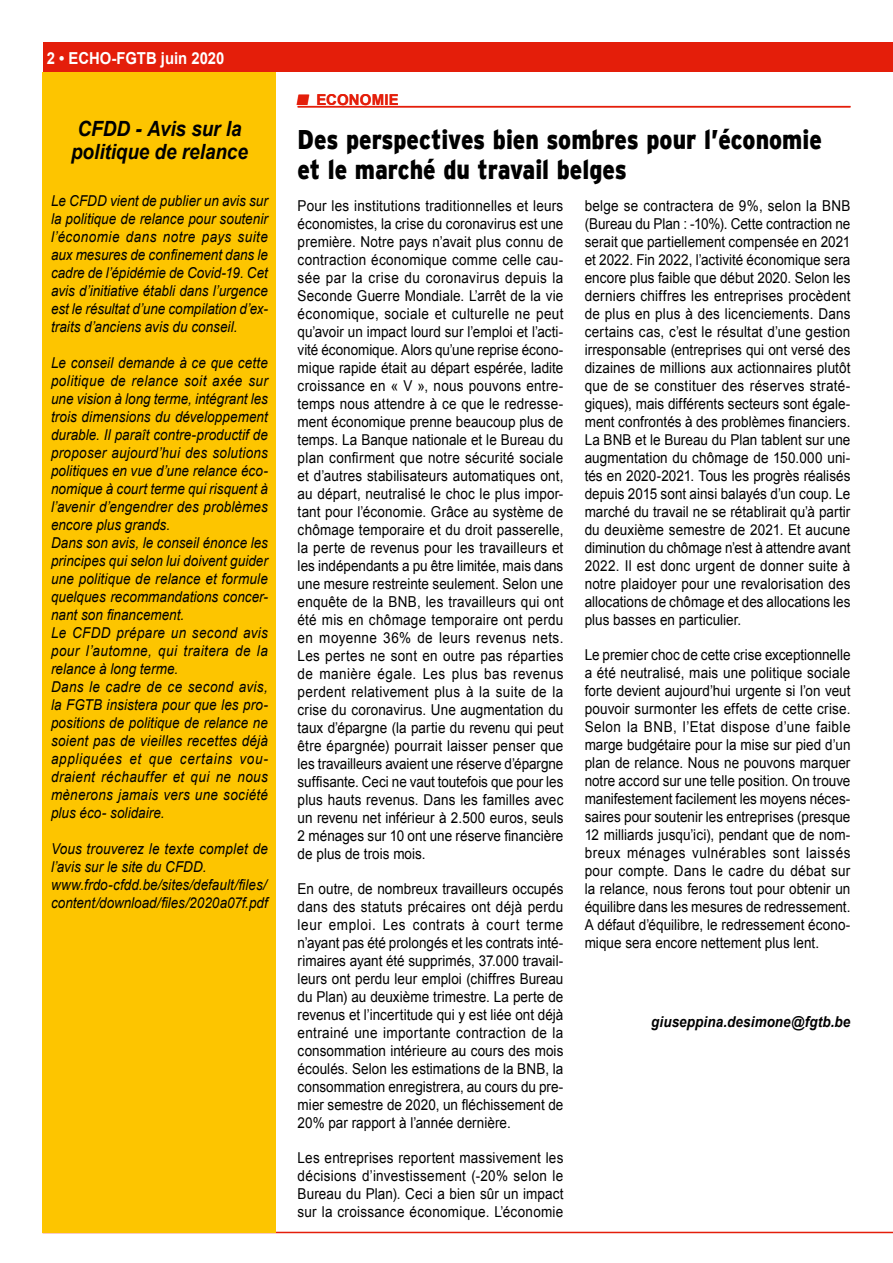
<style>
.page{position:relative;width:893px;height:1263px;background:#fff}
.page>*{position:absolute;margin:0;border:0;box-sizing:border-box;transform-origin:0 0}
.t1{font:900 27px/30px "Interstate";color:#000;scale:.85 1}
.t2{font:italic 700 21px/22.5px "Arial";letter-spacing:-.005em;color:#000;scale:.9 1}
.t3{font:700 16.5px "Arial";color:#fff;scale:.9 1}
.t4{font:15px/18px "Arial";letter-spacing:.005em;color:#000;text-align:justify;scale:.9 1}
.t5{font:italic 15px/18px "Arial";letter-spacing:.01em;color:#000;scale:.9 1}
.t6{font:italic 700 15px "Arial";letter-spacing:.005em;color:#000;scale:.9 1}
.t7{font:700 15px "Arial";letter-spacing:.01em;color:#e41e0a}
</style>
<div class="page">
<div style="left:43px;top:43px;width:850px;height:29px;background:#e41e0a"></div>
<hr style="left:43px;top:1232px;width:850px;height:1px;background:#e41e0a">
<div style="left:43px;top:72px;width:233px;height:1161px;background:#fdc500"></div>
<hr style="left:298px;top:106px;width:552px;height:1px;background:#e41e0a">
<p class="t3" style="left:47px;top:47px;width:199px">2 • ECHO-FGTB juin 2020</p>
<h2 class="t2" style="left:71px;top:119px;width:198px">CFDD - Avis sur la politique de relance</h2>
<p class="t5" style="left:51px;top:192px;width:242px;text-align:justify">Le CFDD vient de publier un avis sur la politique de relance pour soutenir l’économie dans notre pays suite aux mesures de confinement dans le cadre de l’épidémie de Covid-19. Cet avis d’initiative établi dans l’urgence est le résultat d’une compilation d’ex&shy;traits d’anciens avis du conseil.</p>
<p class="t5" style="left:51px;top:354px;width:242px">Le conseil demande à ce que cette politique de relance soit axée sur une vision à long terme, intégrant les trois dimensions du développement durable. Il paraît contre-productif de proposer aujourd’hui des solutions politiques en vue d’une relance éco&shy;nomique à court terme qui risquent à l’avenir d’engendrer des problèmes encore plus grands.<br>Dans son avis, le conseil énonce les principes qui selon lui doivent guider une politique de relance et formule quelques recommandations concer&shy;nant son financement.<br>Le CFDD prépare un second avis pour l’automne, qui traitera de la relance à long terme.<br>Dans le cadre de ce second avis, la FGTB insistera pour que les pro&shy;positions de politique de relance ne soient pas de vieilles recettes déjà appliquées et que certains vou&shy;draient réchauffer et qui ne nous mènerons jamais vers une société plus éco- solidaire.</p>
<p class="t5" style="left:51px;top:840px;width:242px">Vous trouverez le texte complet de l’avis sur le site du CFDD. www.frdo-cfdd.be/sites/default/files/ content/download/files/2020a07f.pdf</p>
<p class="t7" style="left:297px;top:90px;width:104px">■ ECONOMIE</p>
<h1 class="t1" style="left:298px;top:124px;width:618px">Des perspectives bien sombres pour l’économie et le marché du travail belges</h1>
<p class="t4" style="left:298px;top:197px;width:297px">Pour les institutions traditionnelles et leurs économistes, la crise du coronavirus est une première. Notre pays n’avait plus connu de contraction économique comme celle cau&shy;sée par la crise du coronavirus depuis la Seconde Guerre Mondiale. L’arrêt de la vie économique, sociale et culturelle ne peut qu’avoir un impact lourd sur l’emploi et l’acti&shy;vité économique. Alors qu’une reprise écono&shy;mique rapide était au départ espérée, ladite croissance en « V », nous pouvons entre&shy;temps nous attendre à ce que le redresse&shy;ment économique prenne beaucoup plus de temps. La Banque nationale et le Bureau du plan confirment que notre sécurité sociale et d’autres stabilisateurs automatiques ont, au départ, neutralisé le choc le plus impor&shy;tant pour l’économie. Grâce au système de chômage temporaire et du droit passerelle, la perte de revenus pour les travailleurs et les indépendants a pu être limitée, mais dans une mesure restreinte seulement. Selon une enquête de la BNB, les travailleurs qui ont été mis en chômage temporaire ont perdu en moyenne 36% de leurs revenus nets.<br>Les pertes ne sont en outre pas réparties de manière égale. Les plus bas revenus perdent relativement plus à la suite de la crise du coronavirus. Une augmentation du taux d’épargne (la partie du revenu qui peut être épargnée) pourrait laisser penser que les travailleurs avaient une réserve d’épargne suffisante. Ceci ne vaut toutefois que pour les plus hauts revenus. Dans les familles avec un revenu net inférieur à 2.500 euros, seuls 2 ménages sur 10 ont une réserve financière de plus de trois mois.</p>
<p class="t4" style="left:298px;top:880px;width:297px">En outre, de nombreux travailleurs occupés dans des statuts précaires ont déjà perdu leur emploi. Les contrats à court terme n’ayant pas été prolongés et les contrats inté&shy;rimaires ayant été supprimés, 37.000 travail&shy;leurs ont perdu leur emploi (chiffres Bureau du Plan) au deuxième trimestre. La perte de revenus et l’incertitude qui y est liée ont déjà entrainé une importante contraction de la consommation intérieure au cours des mois écoulés. Selon les estimations de la BNB, la consommation enregistrera, au cours du pre&shy;mier semestre de 2020, un fléchissement de 20% par rapport à l’année dernière.</p>
<p class="t4" style="left:298px;top:1149px;width:297px">Les entreprises reportent massivement les décisions d’investissement (-20% selon le Bureau du Plan). Ceci a bien sûr un impact sur la croissance économique. L’économie</p>
<p class="t4" style="left:585px;top:197px;width:297px">belge se contractera de 9%, selon la BNB (Bureau du Plan : -10%). Cette contraction ne serait que partiellement compensée en 2021 et 2022. Fin 2022, l’activité économique sera encore plus faible que début 2020. Selon les derniers chiffres les entreprises procèdent de plus en plus à des licenciements. Dans certains cas, c’est le résultat d’une gestion irresponsable (entreprises qui ont versé des dizaines de millions aux actionnaires plutôt que de se constituer des réserves straté&shy;giques), mais différents secteurs sont égale&shy;ment confrontés à des problèmes financiers.<br>La BNB et le Bureau du Plan tablent sur une augmentation du chômage de 150.000 uni&shy;tés en 2020-2021. Tous les progrès réalisés depuis 2015 sont ainsi balayés d’un coup. Le marché du travail ne se rétablirait qu’à partir du deuxième semestre de 2021. Et aucune diminution du chômage n’est à attendre avant 2022. Il est donc urgent de donner suite à notre plaidoyer pour une revalorisation des allocations de chômage et des allocations les plus basses en particulier.</p>
<p class="t4" style="left:585px;top:646px;width:297px">Le premier choc de cette crise exceptionnelle a été neutralisé, mais une politique sociale forte devient aujourd’hui urgente si l’on veut pouvoir surmonter les effets de cette crise.<br>Selon la BNB, l’Etat dispose d’une faible marge budgétaire pour la mise sur pied d’un plan de relance. Nous ne pouvons marquer notre accord sur une telle position. On trouve manifestement facilement les moyens néces&shy;saires pour soutenir les entreprises (presque 12 milliards jusqu’ici), pendant que de nom&shy;breux ménages vulnérables sont laissés pour compte. Dans le cadre du débat sur la relance, nous ferons tout pour obtenir un équilibre dans les mesures de redressement.<br>A défaut d’équilibre, le redressement écono&shy;mique sera encore nettement plus lent.</p>
<p class="t6" style="left:651px;top:1011px;width:223px">giuseppina.desimone@fgtb.be</p>
</div>
